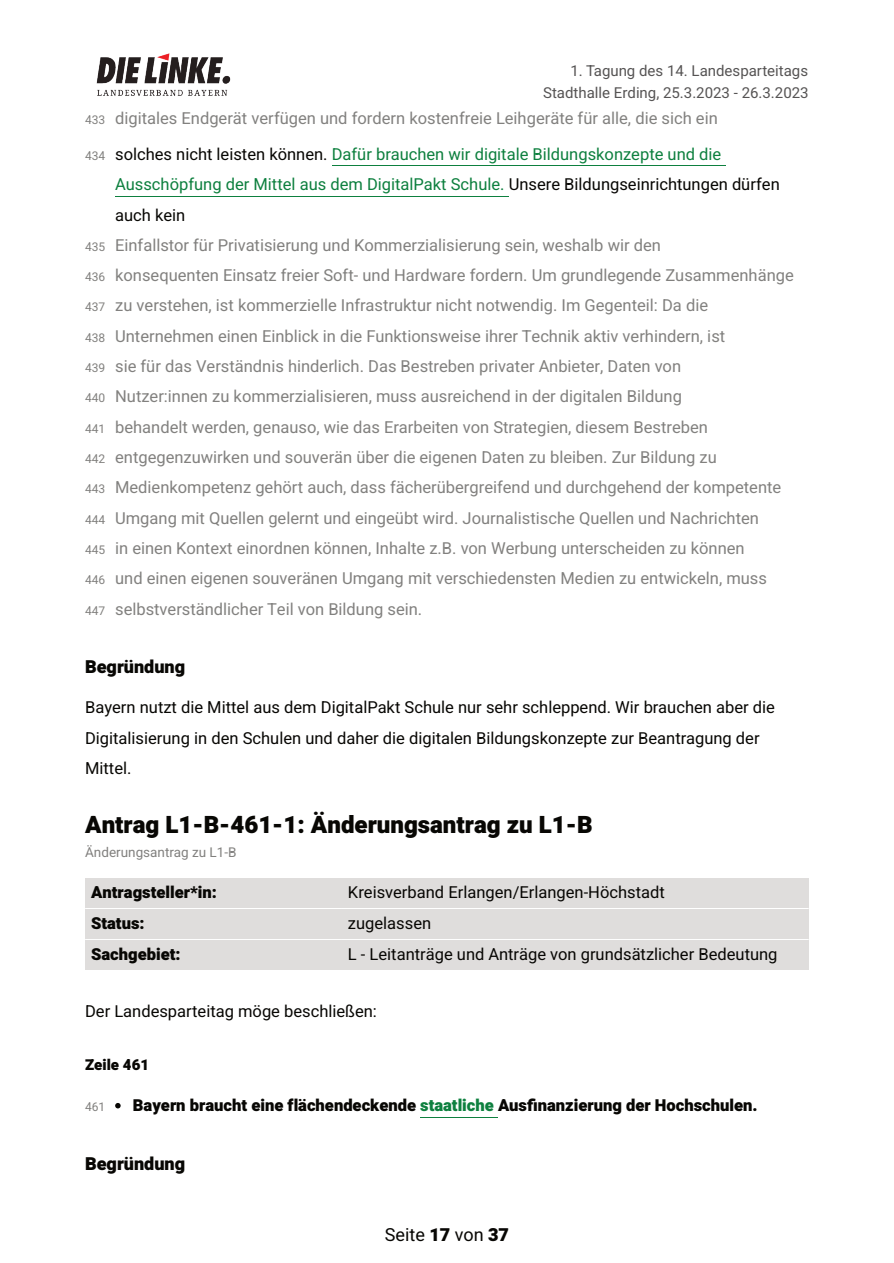
<style>
.page{position:relative;width:894px;height:1263px;background:#fff}
.page>*{position:absolute;margin:0;border:0;box-sizing:border-box;transform-origin:0 0}
.t1{font:900 24px "Heebo";color:#080704}
.t2{font:900 18px "Heebo";color:#080704}
.t3{font:18px "Heebo";color:#080704}
.t4{font:16.5px "Heebo";color:#82817f}
.t5{font:16.5px/30.3px "Heebo";color:#080704}
.t6{font:16.5px "Heebo";color:#0e803f}
.t7{font:900 16.5px "Heebo";color:#080704}
.t8{font:15px/22px "Heebo";color:#565454;text-align:right}
.t9{font:900 15px "Heebo";color:#080704}
.t10{font:13.5px "Heebo";color:#82817f}
.t11{font:12px "Heebo";color:#82817f}
.s1{font-size:12px}
.s2{font-size:12px;color:#82817f}
.s3{color:#080704}
.s4{color:#0e803f}
.s5{font-weight:900}
</style>
<div class="page">
<div style="left:342px;top:939px;width:466px;height:31px;background:#dfdddc"></div>
<div style="left:85px;top:939px;width:257px;height:31px;background:#dfdddc"></div>
<div style="left:342px;top:908px;width:466px;height:31px;background:#dfdddc"></div>
<div style="left:85px;top:908px;width:257px;height:31px;background:#dfdddc"></div>
<div style="left:342px;top:878px;width:466px;height:30px;background:#dfdddc"></div>
<div style="left:85px;top:878px;width:257px;height:30px;background:#dfdddc"></div>
<hr style="left:331px;top:165px;width:394px;height:1px;background:#0e803f">
<hr style="left:115px;top:196px;width:393px;height:1px;background:#0e803f">
<hr style="left:85px;top:908px;width:257px;height:1px;background:#fff">
<hr style="left:342px;top:908px;width:466px;height:1px;background:#fff">
<hr style="left:85px;top:939px;width:257px;height:1px;background:#fff">
<hr style="left:342px;top:939px;width:466px;height:1px;background:#fff">
<hr style="left:420px;top:1116px;width:78px;height:1px;background:#0e803f">
<svg style="left:115px;top:1103px;width:6px;height:5px"></svg>
<img style="left:96px;top:53px;width:135px;height:43px">
<p class="t8" style="left:543px;top:60px;width:267px">1. Tagung des 14. Landesparteitags<br>Stadthalle Erding, 25.3.2023 - 26.3.2023</p>
<p class="t4" style="left:85px;top:106px;width:634px"><span class="s1">433</span> digitales Endgerät verfügen und fordern kostenfreie Leihgeräte für alle, die sich ein</p>
<p class="t6" style="left:85px;top:143px;width:637px"><span class="s2">434</span> <span class="s3">solches nicht leisten können.</span> Dafür brauchen wir digitale Bildungskonzepte und die</p>
<p class="t6" style="left:115px;top:173px;width:665px">Ausschöpfung der Mittel aus dem DigitalPakt Schule. <span class="s3">Unsere Bildungseinrichtungen dürfen</span></p>
<p class="t5" style="left:115px;top:200px;width:72px">auch kein</p>
<p class="t4" style="left:85px;top:233px;width:577px"><span class="s1">435</span> Einfallstor für Privatisierung und Kommerzialisierung sein, weshalb wir den</p>
<p class="t4" style="left:85px;top:264px;width:710px"><span class="s1">436</span> konsequenten Einsatz freier Soft- und Hardware fordern. Um grundlegende Zusammenhänge</p>
<p class="t4" style="left:85px;top:294px;width:624px"><span class="s1">437</span> zu verstehen, ist kommerzielle Infrastruktur nicht notwendig. Im Gegenteil: Da die</p>
<p class="t4" style="left:85px;top:324px;width:641px"><span class="s1">438</span> Unternehmen einen Einblick in die Funktionsweise ihrer Technik aktiv verhindern, ist</p>
<p class="t4" style="left:85px;top:355px;width:597px"><span class="s1">439</span> sie für das Verständnis hinderlich. Das Bestreben privater Anbieter, Daten von</p>
<p class="t4" style="left:85px;top:385px;width:598px"><span class="s1">440</span> Nutzer:innen zu kommerzialisieren, muss ausreichend in der digitalen Bildung</p>
<p class="t4" style="left:85px;top:415px;width:624px"><span class="s1">441</span> behandelt werden, genauso, wie das Erarbeiten von Strategien, diesem Bestreben</p>
<p class="t4" style="left:85px;top:446px;width:633px"><span class="s1">442</span> entgegenzuwirken und souverän über die eigenen Daten zu bleiben. Zur Bildung zu</p>
<p class="t4" style="left:85px;top:476px;width:697px"><span class="s1">443</span> Medienkompetenz gehört auch, dass fächerübergreifend und durchgehend der kompetente</p>
<p class="t4" style="left:85px;top:506px;width:675px"><span class="s1">444</span> Umgang mit Quellen gelernt und eingeübt wird. Journalistische Quellen und Nachrichten</p>
<p class="t4" style="left:85px;top:536px;width:660px"><span class="s1">445</span> in einen Kontext einordnen können, Inhalte z.B. von Werbung unterscheiden zu können</p>
<p class="t4" style="left:85px;top:567px;width:683px"><span class="s1">446</span> und einen eigenen souveränen Umgang mit verschiedensten Medien zu entwickeln, muss</p>
<p class="t4" style="left:85px;top:597px;width:338px"><span class="s1">447</span> selbstverständlicher Teil von Bildung sein.</p>
<p class="t2" style="left:85px;top:654px;width:101px">Begründung</p>
<p class="t5" style="left:85px;top:693px;width:691px">Bayern nutzt die Mittel aus dem DigitalPakt Schule nur sehr schleppend. Wir brauchen aber die<br>Digitalisierung in den Schulen und daher die digitalen Bildungskonzepte zur Beantragung der<br>Mittel.</p>
<h1 class="t1" style="left:85px;top:808px;width:509px">Antrag L1-B-461-1: Änderungsantrag zu L1-B</h1>
<p class="t10" style="left:85px;top:843px;width:153px">Änderungsantrag zu L1-B</p>
<p class="t7" style="left:91px;top:881px;width:127px">Antragsteller*in:</p>
<p class="t5" style="left:348px;top:878px;width:318px">Kreisverband Erlangen/Erlangen-Höchstadt</p>
<p class="t7" style="left:91px;top:912px;width:55px">Status:</p>
<p class="t5" style="left:348px;top:909px;width:85px">zugelassen</p>
<p class="t7" style="left:91px;top:943px;width:91px">Sachgebiet:</p>
<p class="t5" style="left:348px;top:940px;width:431px">L - Leitanträge und Anträge von grundsätzlicher Bedeutung</p>
<p class="t5" style="left:85px;top:997px;width:293px">Der Landesparteitag möge beschließen:</p>
<p class="t9" style="left:85px;top:1054px;width:65px">Zeile 461</p>
<p class="t11" style="left:85px;top:1098px;width:22px">461</p>
<p class="t7" style="left:133px;top:1094px;width:626px">Bayern braucht eine flächendeckende <span class="s4">staatliche</span> Ausfinanzierung der Hochschulen.</p>
<p class="t2" style="left:85px;top:1151px;width:101px">Begründung</p>
<p class="t3" style="left:384px;top:1222px;width:126px">Seite <span class="s5">17</span> von <span class="s5">37</span></p>
</div>
